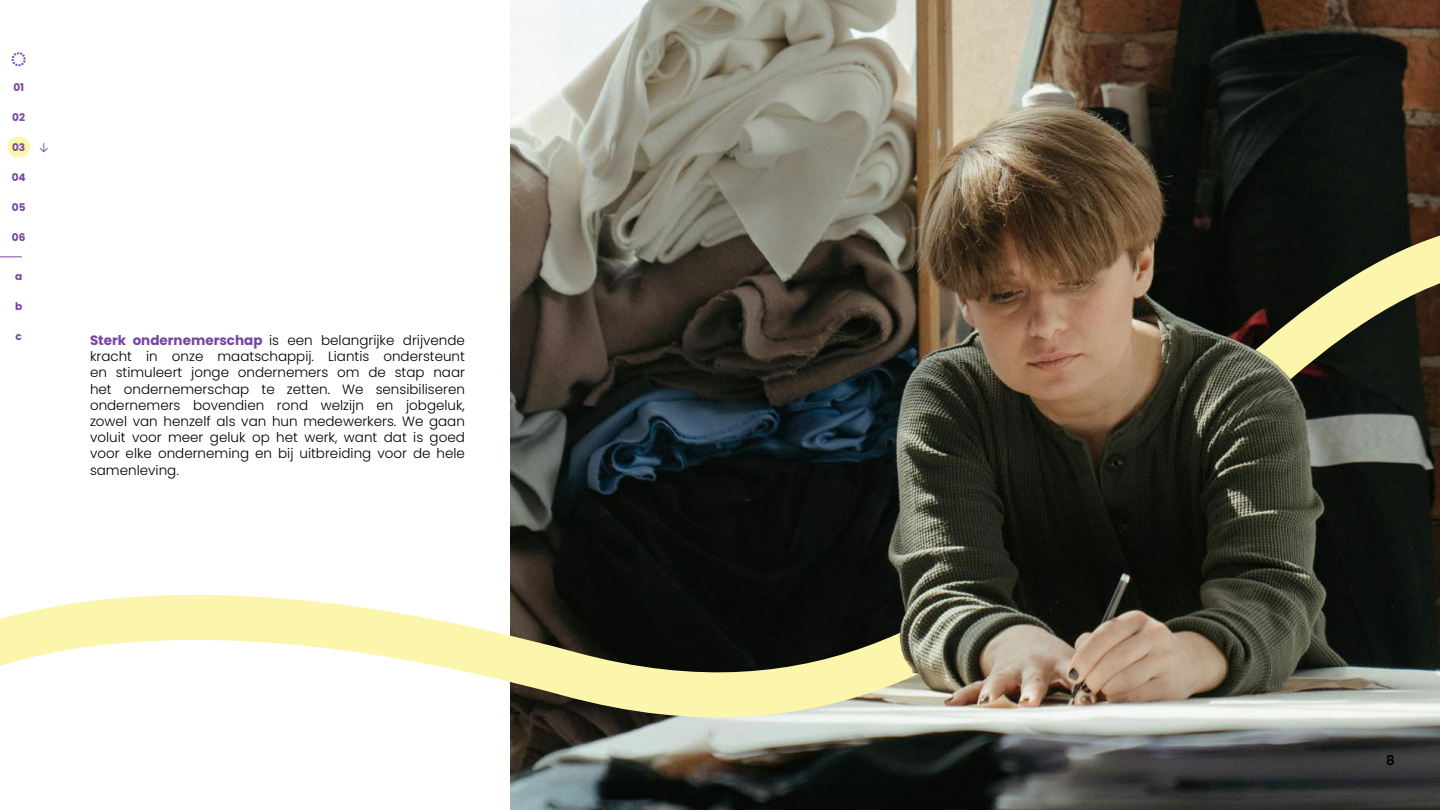
<style>
.page{position:relative;width:1440px;height:810px;background:#fff}
.page>*{position:absolute;margin:0;border:0;box-sizing:border-box;transform-origin:0 0}
.t1{font:900 25.5px "Poppins";color:#7843a5}
.t2{font:300 13.5px/16.2px "Poppins";color:#000;text-align:justify}
.t3{font:600 13.5px "Poppins";color:#000}
.t4{font:11.25px "Calibri";color:#7843a5}
.t5{font:700 10.5px "Poppins";color:#7843a5}
.s1{font-weight:700;color:#7843a5}
</style>
<div class="page">
<img style="left:510px;top:0;width:930px;height:201px">
<img style="left:0;top:201px;width:1440px;height:609px">
<div style="left:8px;top:136px;width:22px;height:22px;background:#fcf6ac;border-radius:10px"></div>
<svg style="left:0;top:256px;width:22px;height:1px"></svg>
<h1 class="t1" style="left:10px;top:42px;width:18px">◌</h1>
<p class="t5" style="left:13px;top:81px;width:12px">01</p>
<p class="t5" style="left:12px;top:111px;width:14px">02</p>
<p class="t5" style="left:12px;top:141px;width:15px">03</p>
<p class="t5" style="left:12px;top:171px;width:15px">04</p>
<p class="t5" style="left:12px;top:201px;width:15px">05</p>
<p class="t5" style="left:12px;top:231px;width:15px">06</p>
<p class="t5" style="left:15px;top:271px;width:9px">a</p>
<p class="t5" style="left:15px;top:301px;width:9px">b</p>
<p class="t5" style="left:16px;top:331px;width:8px">c</p>
<p class="t4" style="left:39px;top:139px;width:12px">↓</p>
<p class="t2" style="left:90px;top:332px;width:377px"><span class="s1">Sterk ondernemerschap</span> is een belangrijke drijvende kracht in onze maatschappij. Liantis ondersteunt en stimuleert jonge ondernemers om de stap naar het ondernemerschap te zetten. We sensibiliseren ondernemers bovendien rond welzijn en jobgeluk, zowel van henzelf als van hun medewerkers. We gaan voluit voor meer geluk op het werk, want dat is goed voor elke onderneming en bij uitbreiding voor de hele samenleving.</p>
<p class="t3" style="left:1386px;top:752px;width:10px">8</p>
</div>
